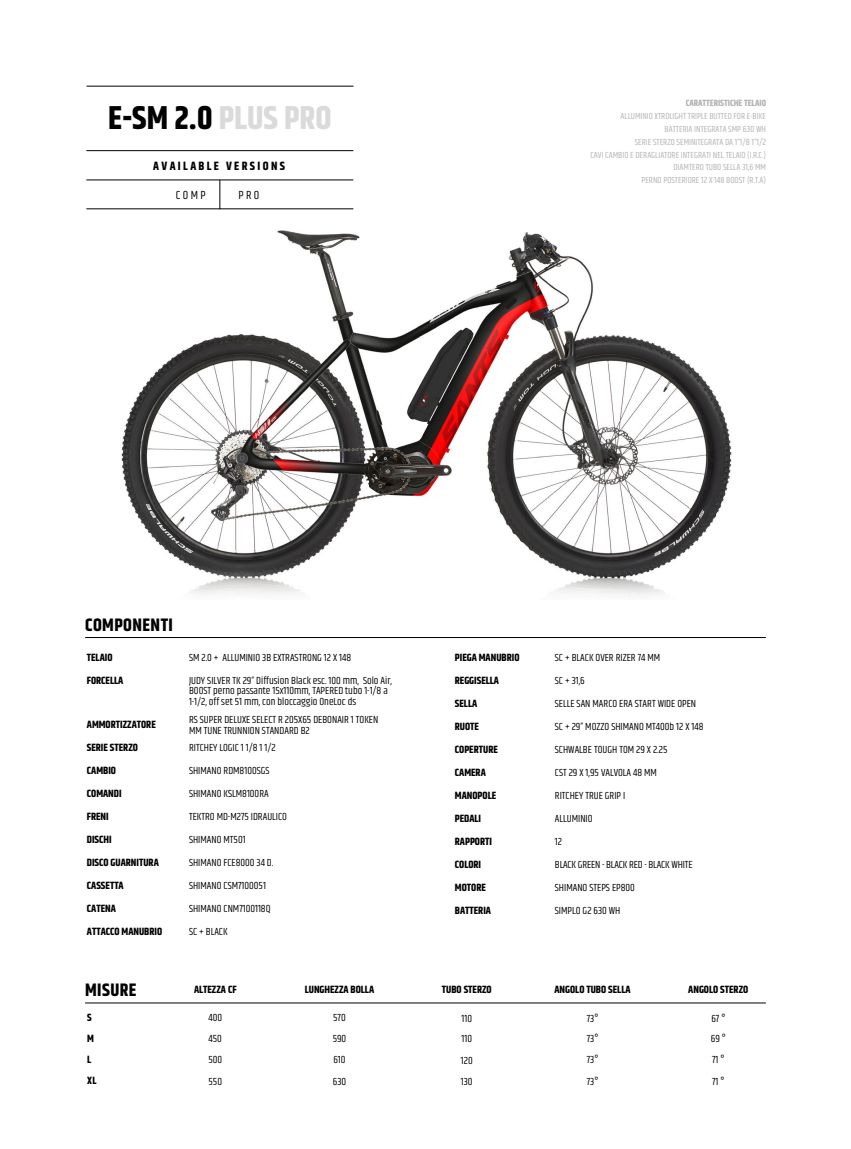
<style>
.page{position:relative;width:851px;height:1149px;background:#fff}
.page>*{position:absolute;margin:0;border:0;box-sizing:border-box;transform-origin:0 0}
.t1{font:700 33px "Khand";color:#000}
.t2{font:700 18px "Khand";letter-spacing:.025em;color:#000}
.t3{font:700 12px "Khand";letter-spacing:.2em;color:#000}
.t4{font:12px "Khand";letter-spacing:.2em;color:#000}
.t5{font:10.5px/21.3px "Khand";color:#000}
.t6{font:700 10.5px/21.3px "Khand";color:#000}
.t7{font:9px/12.8px "Khand";color:#b3b2b2;text-align:right}
.t8{font:700 9px "Khand";color:#b3b2b2}
.s1{color:#dadada}
</style>
<div class="page">
<img style="left:103px;top:208px;width:629px;height:388px">
<hr style="left:85px;top:637px;width:680px;height:1px;background:#000">
<hr style="left:85px;top:1002px;width:680px;height:1px;background:#000">
<hr style="left:86px;top:150px;width:267px;height:1px;background:#000">
<hr style="left:86px;top:180px;width:267px;height:1px;background:#000">
<hr style="left:86px;top:208px;width:267px;height:1px;background:#000">
<svg style="left:219px;top:180px;width:1px;height:29px"></svg>
<hr style="left:86px;top:86px;width:267px;height:1px;background:#000">
<h1 class="t1" style="left:108px;top:94px;width:225px">E-SM 2.0 <span class="s1">PLUS PRO</span></h1>
<p class="t3" style="left:153px;top:157px;width:133px">AVAILABLE VERSIONS</p>
<p class="t4" style="left:176px;top:188px;width:32px">COMP</p>
<p class="t4" style="left:238px;top:188px;width:23px">PRO</p>
<p class="t8" style="left:685px;top:97px;width:82px">CARATTERISTICHE TELAIO</p>
<p class="t7" style="left:590px;top:110px;width:177px">ALLUMINIO XTROLIGHT TRIPLE BUTTED FOR E-BIKE BATTERIA INTEGRATA SMP 630 WH<br>SERIE STERZO SEMINITEGRATA DA 1”1/8 1”1/2<br>CAVI CAMBIO E DERAGLIATORE INTEGRATI NEL TELAIO (I.R.C.)<br>DIAMTERO TUBO SELLA 31,6 MM<br>PERNO POSTERIORE 12 X 148 BOOST (R.T.A)</p>
<h2 class="t2" style="left:85px;top:611px;width:89px">COMPONENTI</h2>
<p class="t6" style="left:87px;top:647px;width:27px">TELAIO</p>
<p class="t5" style="left:189px;top:647px;width:164px">SM 2.0 + ALLUMINIO 3B EXTRASTRONG 12 X 148</p>
<p class="t6" style="left:87px;top:670px;width:38px">FORCELLA</p>
<p class="t5" style="left:189px;top:675px;width:204px;line-height:10.5px">JUDY SILVER TK 29” Diffusion Black esc. 100 mm, Solo Air,<br>BOOST perno passante 15x110mm, TAPERED tubo 1-1/8 a<br>1-1/2, off set 51 mm, con bloccaggio OneLoc ds</p>
<p class="t6" style="left:87px;top:714px;width:70px">AMMORTIZZATORE</p>
<p class="t5" style="left:189px;top:714px;width:191px;line-height:10.5px">RS SUPER DELUXE SELECT R 205X65 DEBONAIR 1 TOKEN<br>MM TUNE TRUNNION STANDARD B2</p>
<p class="t6" style="left:87px;top:737px;width:53px">SERIE STERZO</p>
<p class="t5" style="left:189px;top:737px;width:88px">RITCHEY LOGIC 1 1/8 1 1/2</p>
<p class="t6" style="left:87px;top:760px;width:31px">CAMBIO</p>
<p class="t5" style="left:189px;top:760px;width:82px">SHIMANO RDM8100SGS</p>
<p class="t6" style="left:87px;top:783px;width:36px">COMANDI</p>
<p class="t5" style="left:189px;top:783px;width:81px">SHIMANO KSLM8100RA</p>
<p class="t6" style="left:87px;top:806px;width:23px">FRENI</p>
<p class="t5" style="left:189px;top:806px;width:99px">TEKTRO MD-M275 IDRAULICO</p>
<p class="t6" style="left:87px;top:829px;width:26px">DISCHI</p>
<p class="t5" style="left:189px;top:829px;width:58px">SHIMANO MT501</p>
<p class="t6" style="left:87px;top:852px;width:73px">DISCO GUARNITURA</p>
<p class="t5" style="left:189px;top:852px;width:86px">SHIMANO FCE8000 34 D.</p>
<p class="t6" style="left:87px;top:875px;width:38px">CASSETTA</p>
<p class="t5" style="left:189px;top:875px;width:78px">SHIMANO CSM7100051</p>
<p class="t6" style="left:87px;top:898px;width:30px">CATENA</p>
<p class="t5" style="left:189px;top:898px;width:83px">SHIMANO CNM7100118Q</p>
<p class="t6" style="left:87px;top:921px;width:77px">ATTACCO MANUBRIO</p>
<p class="t5" style="left:189px;top:921px;width:40px">SC + BLACK</p>
<p class="t6" style="left:455px;top:647px;width:66px">PIEGA MANUBRIO</p>
<p class="t5" style="left:555px;top:647px;width:107px">SC + BLACK OVER RIZER 74 MM</p>
<p class="t6" style="left:455px;top:670px;width:46px">REGGISELLA</p>
<p class="t5" style="left:555px;top:670px;width:31px">SC + 31,6</p>
<p class="t6" style="left:455px;top:693px;width:24px">SELLA</p>
<p class="t5" style="left:555px;top:693px;width:143px">SELLE SAN MARCO ERA START WIDE OPEN</p>
<p class="t6" style="left:455px;top:716px;width:26px">RUOTE</p>
<p class="t5" style="left:555px;top:716px;width:150px">SC + 29” MOZZO SHIMANO MT400b 12 X 148</p>
<p class="t6" style="left:455px;top:739px;width:44px">COPERTURE</p>
<p class="t5" style="left:555px;top:739px;width:114px">SCHWALBE TOUGH TOM 29 X 2.25</p>
<p class="t6" style="left:455px;top:762px;width:32px">CAMERA</p>
<p class="t5" style="left:555px;top:762px;width:104px">CST 29 X 1,95 VALVOLA 48 MM</p>
<p class="t6" style="left:455px;top:785px;width:43px">MANOPOLE</p>
<p class="t5" style="left:555px;top:785px;width:72px">RITCHEY TRUE GRIP I</p>
<p class="t6" style="left:455px;top:808px;width:28px">PEDALI</p>
<p class="t5" style="left:555px;top:808px;width:39px">ALLUMINIO</p>
<p class="t6" style="left:455px;top:831px;width:39px">RAPPORTI</p>
<p class="t5" style="left:555px;top:831px;width:9px">12</p>
<p class="t6" style="left:455px;top:854px;width:28px">COLORI</p>
<p class="t5" style="left:555px;top:854px;width:139px">BLACK GREEN - BLACK RED - BLACK WHITE</p>
<p class="t6" style="left:455px;top:877px;width:32px">MOTORE</p>
<p class="t5" style="left:555px;top:877px;width:82px">SHIMANO STEPS EP800</p>
<p class="t6" style="left:455px;top:900px;width:38px">BATTERIA</p>
<p class="t5" style="left:555px;top:900px;width:67px">SIMPLO G2 630 WH</p>
<h2 class="t2" style="left:85px;top:976px;width:53px">MISURE</h2>
<p class="t6" style="left:87px;top:1027px;width:8px">M</p>
<p class="t6" style="left:87px;top:1006px;width:6px">S</p>
<p class="t6" style="left:87px;top:1048px;width:11px">L<br>XL</p>
<p class="t6" style="left:194px;top:979px;width:44px">ALTEZZA CF</p>
<p class="t5" style="left:208px;top:1007px;width:15px">400</p>
<p class="t5" style="left:208px;top:1049px;width:15px">500<br>550</p>
<p class="t5" style="left:208px;top:1028px;width:15px">450</p>
<p class="t6" style="left:305px;top:979px;width:71px">LUNGHEZZA BOLLA</p>
<p class="t6" style="left:442px;top:979px;width:51px">TUBO STERZO</p>
<p class="t6" style="left:554px;top:979px;width:77px">ANGOLO TUBO SELLA</p>
<p class="t6" style="left:688px;top:979px;width:61px">ANGOLO STERZO</p>
<p class="t5" style="left:333px;top:1007px;width:14px">570</p>
<p class="t5" style="left:333px;top:1049px;width:15px">610<br>630</p>
<p class="t5" style="left:332px;top:1028px;width:15px">590</p>
<p class="t5" style="left:461px;top:1007px;width:12px">110</p>
<p class="t5" style="left:461px;top:1049px;width:13px">120<br>130</p>
<p class="t5" style="left:461px;top:1028px;width:12px">110</p>
<p class="t5" style="left:586px;top:1007px;width:13px">73°</p>
<p class="t5" style="left:586px;top:1049px;width:13px">73°<br>73°</p>
<p class="t5" style="left:586px;top:1028px;width:13px">73°</p>
<p class="t5" style="left:711px;top:1007px;width:15px">67 °</p>
<p class="t5" style="left:712px;top:1049px;width:14px">71 °<br>71 °</p>
<p class="t5" style="left:710px;top:1028px;width:16px">69 °</p>
</div>
